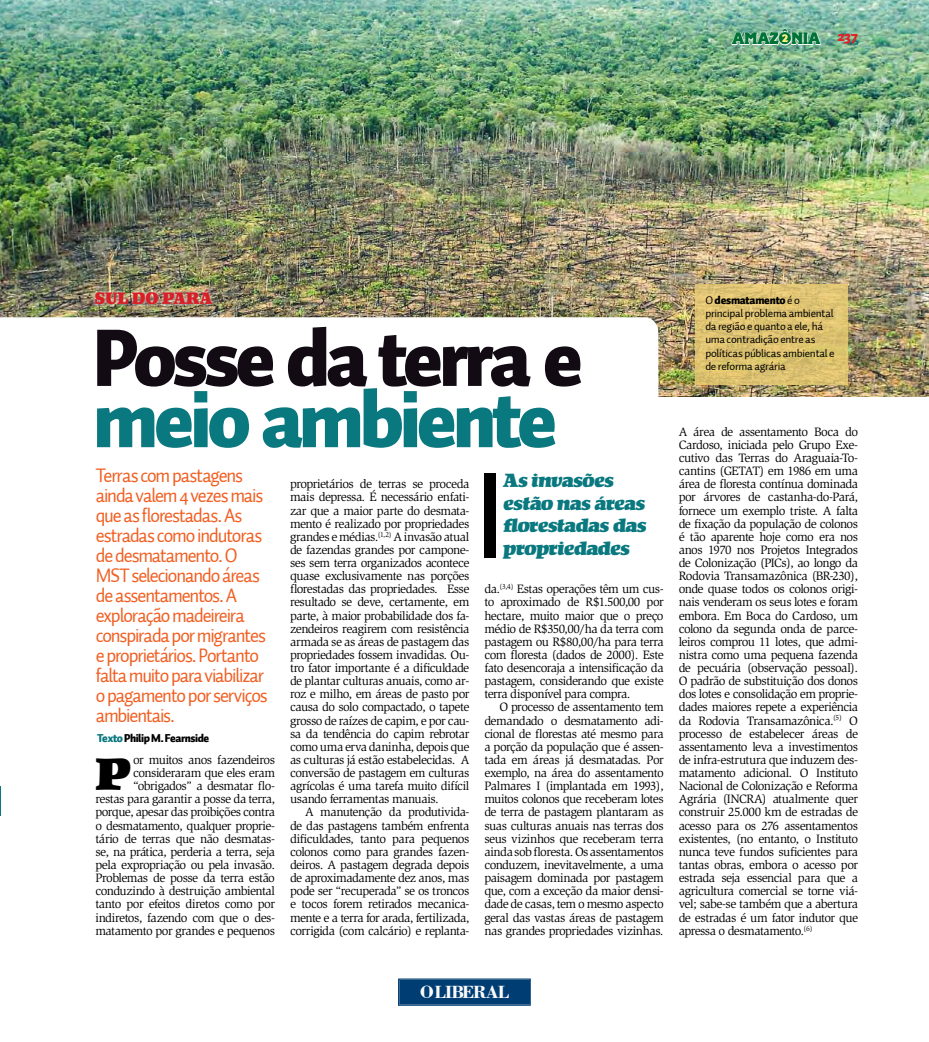
<style>
.page{position:relative;width:929px;height:1042px;background:#fff}
.page>*{position:absolute;margin:0;border:0;box-sizing:border-box;transform-origin:0 0}
.t1{font:900 80px "Auto 1";letter-spacing:-.055em;color:#120b14}
.t2{font:900 80px "Auto 1";letter-spacing:-.055em;color:#09787f}
.t3{font:44.38px "Kompakt";color:#000}
.t4{font:20px/20px "Auto 1";letter-spacing:-.055em;color:#f15f22;scale:.93 1}
.t5{font:18.75px/22.5px "Kompakt";letter-spacing:-.035em;color:#09787f}
.t6{font:700 18.5px "Bodoni BT";letter-spacing:-.04em;color:#fafafb}
.t7{font:17.38px "Paddington";letter-spacing:-.02em;color:#007236}
.t8{font:16.25px "Kompakt";letter-spacing:-.005em;color:#d91f26;scale:.95 1}
.t9{font:900 15px "Auto 1";color:#e12226}
.t10{font:12.5px/13.1px "Slimbach";letter-spacing:-.04em;color:#000;text-align:justify}
.t11{font:11.25px/13.1px "Auto 1";letter-spacing:-.025em;color:#000}
.t12{font:900 11.25px "Auto 1";letter-spacing:-.035em;color:#000}
.s1{font-family:"Paddington";font-weight:400;font-size:11.25px;color:#fbf17d}
.s2{font-family:"Paddington";font-weight:400;font-size:17.38px;color:#007236}
.s3{color:#09787f}
.s4{font-weight:900}
</style>
<div class="page">
<svg style="left:398px;top:979px;width:132px;height:26px;background:#064176"></svg>
<div style="left:399px;top:980px;width:130px;height:24px;border:1px solid #003d73"></div>
<div style="left:400px;top:981px;width:128px;height:22px;border:1px solid #003d73"></div>
<img style="left:0;top:0;width:928px;height:396px">
<svg style="left:0;top:317px;width:658px;height:79px"></svg>
<div style="left:92px;top:286px;width:123px;height:21px;background:#fff;opacity:.75"></div>
<svg style="left:0;top:786px;width:1px;height:29px"></svg>
<div style="left:484px;top:473px;width:11px;height:85px;background:#000"></div>
<svg style="left:695px;top:284px;width:152px;height:101px;background:#dec371"></svg>
<svg style="left:730px;top:26px;width:92px;height:26px;background:#97c3aa"></svg>
<div style="left:780px;top:36px;width:8px;height:8px;background:#007236;border-radius:50%"></div>
<h3 class="t7" style="left:732px;top:29px;width:78px">AMAZÔNI</h3>
<p class="t9" style="left:782px;top:26px;width:77px"><span class="s1">2</span> <span class="s2">A</span> 237</p>
<h3 class="t8" style="left:95px;top:289px;width:125px">sul do pará</h3>
<h1 class="t1" style="left:93px;top:305px;width:491px">Posse da terra e</h1>
<h1 class="t2" style="left:93px;top:367px;width:466px">meio ambiente</h1>
<p class="t4" style="left:96px;top:465px;width:186px">Terras com pastagens ainda valem 4 vezes mais que as florestadas. As estradas como indutoras de desmatamento. O<br>MST selecionando áreas de assentamentos. A exploração madeireira conspirada por migrantes e proprietários. Portanto falta muito para viabilizar o pagamento por serviços ambientais.</p>
<p class="t12" style="left:97px;top:731px;width:114px"><span class="s3">Texto</span> Philip M. Fearnside</p>
<p class="t10" style="left:95px;top:753px;width:181px;text-align:right">or muitos anos fazendeiros consideraram que eles eram “obrigados” a desmatar flo-<br>restas para garantir a posse da terra, porque, apesar das proibições contra o desmatamento, qualquer proprie&shy;tário de terras que não desmatas&shy;se, na prática, perderia a terra, seja pela expropriação ou pela invasão.<br>Problemas de posse da terra estão conduzindo à destruição ambiental tanto por efeitos diretos como por indiretos, fazendo com que o des&shy;matamento por grandes e pequenos</p>
<h2 class="t3" style="left:95px;top:749px;width:36px">P</h2>
<p class="t10" style="left:290px;top:477px;width:181px">proprietários de terras se proceda mais depressa. É necessário enfati&shy;zar que a maior parte do desmata&shy;mento é realizado por propriedades grandes e médias.<sup>(1,2)</sup> A invasão atual de fazendas grandes por campone&shy;ses sem terra organizados acontece quase exclusivamente nas porções florestadas das propriedades. Esse resultado se deve, certamente, em parte, à maior probabilidade dos fa&shy;zendeiros reagirem com resistência armada se as áreas de pastagem das propriedades fossem invadidas. Ou&shy;tro fator importante é a dificuldade de plantar culturas anuais, como ar&shy;roz e milho, em áreas de pasto por causa do solo compactado, o tapete grosso de raízes de capim, e por cau&shy;sa da tendência do capim rebrotar como uma erva daninha, depois que as culturas já estão estabelecidas. A conversão de pastagem em culturas agrícolas é uma tarefa muito difícil usando ferramentas manuais.</p>
<p class="t10" style="left:290px;top:806px;width:181px;text-indent:15px">A manutenção da produtivida&shy;de das pastagens também enfrenta dificuldades, tanto para pequenos colonos como para grandes fazen&shy;deiros. A pastagem degrada depois de aproximadamente dez anos, mas pode ser “recuperada” se os troncos e tocos forem retirados mecanica&shy;mente e a terra for arada, fertilizada, corrigida (com calcário) e replanta-</p>
<h3 class="t5" style="left:503px;top:470px;width:145px">As invasões estão nas áreas florestadas das propriedades</h3>
<p class="t10" style="left:484px;top:582px;width:181px">da.<sup>(3,4)</sup> Estas operações têm um cus&shy;to aproximado de R$1.500,00 por hectare, muito maior que o preço médio de R$350,00/ha da terra com pastagem ou R$80,00/ha para terra com floresta (dados de 2000). Este fato desencoraja a intensificação da pastagem, considerando que existe terra disponível para compra.</p>
<p class="t10" style="left:484px;top:701px;width:181px;text-indent:15px">O processo de assentamento tem demandado o desmatamento adi&shy;cional de florestas até mesmo para a porção da população que é assen&shy;tada em áreas já desmatadas. Por exemplo, na área do assentamento Palmares I (implantada em 1993), muitos colonos que receberam lotes de terra de pastagem plantaram as suas culturas anuais nas terras dos seus vizinhos que receberam terra ainda sob floresta. Os assentamentos conduzem, inevitavelmente, a uma paisagem dominada por pastagem que, com a exceção da maior densi&shy;dade de casas, tem o mesmo aspecto geral das vastas áreas de pastagem nas grandes propriedades vizinhas.</p>
<p class="t11" style="left:705px;top:294px;width:131px">O <span class="s4">desmatamento</span> é o principal problema ambiental da região e quanto a ele, há uma contradição entre as políticas públicas ambiental e de reforma agrária</p>
<p class="t10" style="left:678px;top:425px;width:181px">A área de assentamento Boca do Cardoso, iniciada pelo Grupo Exe&shy;cutivo das Terras do Araguaia-To&shy;cantins (GETAT) em 1986 em uma área de floresta contínua dominada por árvores de castanha-do-Pará, fornece um exemplo triste. A falta de fixação da população de colonos é tão aparente hoje como era nos anos 1970 nos Projetos Integrados de Colonização (PICs), ao longo da Rodovia Transamazônica (BR-230), onde quase todos os colonos origi&shy;nais venderam os seus lotes e foram embora. Em Boca do Cardoso, um colono da segunda onda de parce&shy;leiros comprou 11 lotes, que admi&shy;nistra como uma pequena fazenda de pecuária (observação pessoal).<br>O padrão de substituição dos donos dos lotes e consolidação em proprie&shy;dades maiores repete a experiência da Rodovia Transamazônica.<sup>(5)</sup> O processo de estabelecer áreas de assentamento leva a investimentos de infra-estrutura que induzem des&shy;matamento adicional. O Instituto Nacional de Colonização e Reforma Agrária (INCRA) atualmente quer construir 25.000 km de estradas de acesso para os 276 assentamentos existentes, (no entanto, o Instituto nunca teve fundos suficientes para tantas obras, embora o acesso por estrada seja essencial para que a agricultura comercial se torne viá&shy;vel; sabe-se também que a abertura de estradas é um fator indutor que apressa o desmatamento.<sup>(6)</sup></p>
<h3 class="t6" style="left:420px;top:981px;width:91px">O LIBERAL</h3>
</div>
